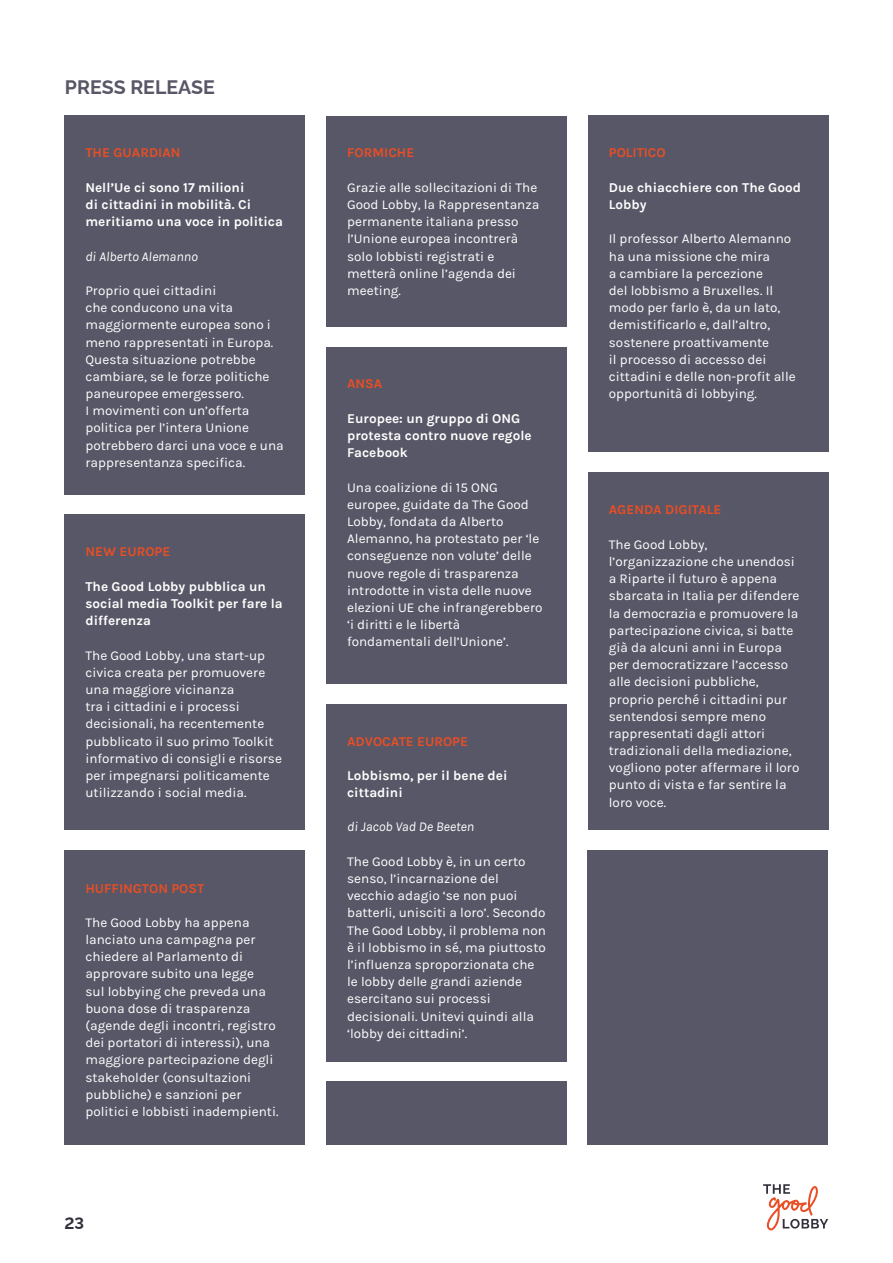
<style>
.page{position:relative;width:893px;height:1263px;background:#fff}
.page>*{position:absolute;margin:0;border:0;box-sizing:border-box;transform-origin:0 0}
.t1{font:700 19.5px "Raleway";color:#585767}
.t2{font:700 16.5px "Raleway";color:#31323c}
.t3{font:13.5px/17.2px "Karla";color:#fff}
.t4{font:700 13.5px/17.2px "Karla";color:#fff}
.t5{font:700 13.5px "Karla";color:#e94e24}
.t6{font:italic 13.5px "Karla";color:#fff}
</style>
<div class="page">
<svg style="left:763px;top:1184px;width:65px;height:46px"></svg>
<div style="left:64px;top:116px;width:241px;height:379px;background:#585767"></div>
<div style="left:64px;top:850px;width:241px;height:295px;background:#585767"></div>
<div style="left:588px;top:115px;width:240px;height:337px;background:#585767"></div>
<div style="left:588px;top:472px;width:240px;height:357px;background:#585767"></div>
<div style="left:326px;top:347px;width:241px;height:336px;background:#585767"></div>
<div style="left:326px;top:704px;width:241px;height:357px;background:#585767"></div>
<div style="left:326px;top:116px;width:241px;height:210px;background:#585767"></div>
<div style="left:64px;top:515px;width:241px;height:315px;background:#585767"></div>
<div style="left:326px;top:1081px;width:241px;height:64px;background:#585767"></div>
<div style="left:588px;top:850px;width:240px;height:295px;background:#585767"></div>
<h1 class="t1" style="left:65px;top:72px;width:151px">PRESS RELEASE</h1>
<p class="t5" style="left:85px;top:145px;width:97px">THE GUARDIAN</p>
<p class="t4" style="left:85px;top:179px;width:199px">Nell’Ue ci sono 17 milioni<br>di cittadini in mobilità. Ci meritiamo una voce in politica</p>
<p class="t6" style="left:85px;top:249px;width:114px">di Alberto Alemanno</p>
<p class="t3" style="left:85px;top:282px;width:200px">Proprio quei cittadini<br>che conducono una vita maggiormente europea sono i meno rappresentati in Europa.<br>Questa situazione potrebbe cambiare, se le forze politiche paneuropee emergessero.<br>I movimenti con un’offerta politica per l’intera Unione potrebbero darci una voce e una rappresentanza specifica.</p>
<p class="t5" style="left:85px;top:544px;width:86px">NEW EUROPE</p>
<p class="t4" style="left:85px;top:578px;width:199px">The Good Lobby pubblica un social media Toolkit per fare la differenza</p>
<p class="t3" style="left:85px;top:647px;width:198px">The Good Lobby, una start-up civica creata per promuovere una maggiore vicinanza<br>tra i cittadini e i processi decisionali, ha recentemente pubblicato il suo primo Toolkit informativo di consigli e risorse per impegnarsi politicamente utilizzando i social media.</p>
<p class="t5" style="left:85px;top:880px;width:120px">HUFFINGTON POST</p>
<p class="t3" style="left:85px;top:914px;width:195px">The Good Lobby ha appena lanciato una campagna per chiedere al Parlamento di approvare subito una legge<br>sul lobbying che preveda una buona dose di trasparenza (agende degli incontri, registro dei portatori di interessi), una maggiore partecipazione degli stakeholder (consultazioni pubbliche) e sanzioni per politici e lobbisti inadempienti.</p>
<p class="t2" style="left:64px;top:1209px;width:21px">23</p>
<p class="t5" style="left:347px;top:145px;width:69px">FORMICHE</p>
<p class="t3" style="left:347px;top:179px;width:194px">Grazie alle sollecitazioni di The<br>Good Lobby, la Rappresentanza permanente italiana presso l’Unione europea incontrerà solo lobbisti registrati e metterà online l’agenda dei meeting.</p>
<p class="t5" style="left:347px;top:376px;width:37px">ANSA</p>
<p class="t4" style="left:347px;top:410px;width:186px">Europee: un gruppo di ONG protesta contro nuove regole<br>Facebook</p>
<p class="t3" style="left:347px;top:479px;width:197px">Una coalizione di 15 ONG europee, guidate da The Good<br>Lobby, fondata da Alberto<br>Alemanno, ha protestato per ‘le conseguenze non volute’ delle nuove regole di trasparenza introdotte in vista delle nuove elezioni UE che infrangerebbero ‘i diritti e le libertà fondamentali dell’Unione’.</p>
<p class="t5" style="left:347px;top:733px;width:122px">ADVOCATE EUROPE</p>
<p class="t4" style="left:347px;top:767px;width:162px">Lobbismo, per il bene dei cittadini</p>
<p class="t6" style="left:347px;top:819px;width:129px">di Jacob Vad De Beeten</p>
<p class="t3" style="left:347px;top:853px;width:200px">The Good Lobby è, in un certo senso, l’incarnazione del vecchio adagio ‘se non puoi batterli, unisciti a loro’. Secondo<br>The Good Lobby, il problema non è il lobbismo in sé, ma piuttosto l’influenza sproporzionata che le lobby delle grandi aziende esercitano sui processi decisionali. Unitevi quindi alla ‘lobby dei cittadini’.</p>
<p class="t5" style="left:609px;top:145px;width:58px">POLITICO</p>
<p class="t4" style="left:609px;top:179px;width:194px">Due chiacchiere con The Good<br>Lobby</p>
<p class="t3" style="left:609px;top:230px;width:188px">Il professor Alberto Alemanno ha una missione che mira<br>a cambiare la percezione<br>del lobbismo a Bruxelles. Il modo per farlo è, da un lato, demistificarlo e, dall’altro, sostenere proattivamente<br>il processo di accesso dei cittadini e delle non-profit alle opportunità di lobbying.</p>
<p class="t5" style="left:609px;top:502px;width:114px">AGENDA DIGITALE</p>
<p class="t3" style="left:609px;top:536px;width:192px">The Good Lobby, l’organizzazione che unendosi a Riparte il futuro è appena sbarcata in Italia per difendere la democrazia e promuovere la partecipazione civica, si batte già da alcuni anni in Europa per democratizzare l’accesso alle decisioni pubbliche, proprio perché i cittadini pur sentendosi sempre meno rappresentati dagli attori tradizionali della mediazione, vogliono poter affermare il loro punto di vista e far sentire la loro voce.</p>
</div>
